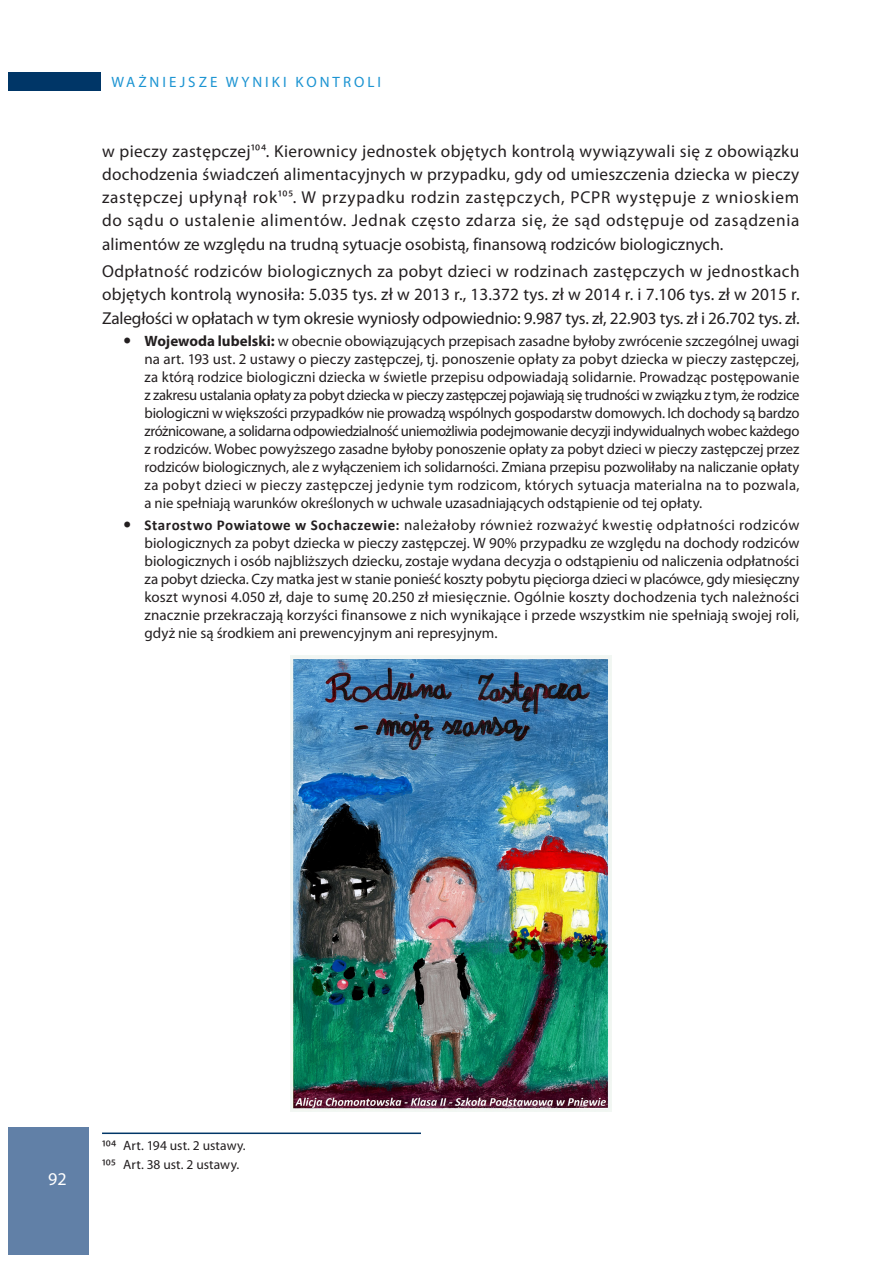
<style>
.page{position:relative;width:893px;height:1263px;background:#fff}
.page>*{position:absolute;margin:0;border:0;box-sizing:border-box;transform-origin:0 0}
.t1{font:18px "Myriad Pro";color:#fff}
.t2{font:17.25px/23.2px "Myriad Pro";letter-spacing:-.005em;color:#231f20;text-align:justify}
.t3{font:15px/18px "Myriad Pro";letter-spacing:-.005em;color:#231f20;text-align:justify}
.t4{font:15px "Myriad Pro";letter-spacing:.2em;color:#1c94d2}
.t5{font:13.5px/19.2px "Myriad Pro";letter-spacing:.01em;color:#231f20}
.s1{font-size:15px}
.s2{font-weight:700}
.s3{font-family:"Calibri";font-weight:700}
</style>
<div class="page">
<div style="left:9px;top:1127px;width:80px;height:127px;background:#6180a7"></div>
<div style="left:9px;top:72px;width:92px;height:19px;background:#003667"></div>
<img style="left:290px;top:656px;width:321px;height:455px">
<hr style="left:102px;top:1132px;width:319px;height:2px;background:#003667">
<p class="t4" style="left:111px;top:73px;width:271px">WAŻNIEJSZE WYNIKI KONTROLI</p>
<p class="t2" style="left:102px;top:139px;width:699px">w pieczy zastępczej<span class="s1">104</span>. Kierownicy jednostek objętych kontrolą wywiązywali się z obowiązku dochodzenia świadczeń alimentacyjnych w przypadku, gdy od umieszczenia dziecka w pieczy zastępczej upłynął rok<span class="s1">105</span>. W przypadku rodzin zastępczych, PCPR występuje z wnioskiem do sądu o ustalenie alimentów. Jednak często zdarza się, że sąd odstępuje od zasądzenia alimentów ze względu na trudną sytuacje osobistą, finansową rodziców biologicznych.</p>
<p class="t2" style="left:102px;top:259px;width:699px">Odpłatność rodziców biologicznych za pobyt dzieci w rodzinach zastępczych w jednostkach objętych kontrolą wynosiła: 5.035 tys. zł w 2013 r., 13.372 tys. zł w 2014 r. i 7.106 tys. zł w 2015 r.<br>Zaległości w opłatach w tym okresie wyniosły odpowiednio: 9.987 tys. zł, 22.903 tys. zł i 26.702 tys. zł.</p>
<p class="t3" style="left:145px;top:332px;width:656px"><span class="s2">Wojewoda lubelski:</span> w obecnie obowiązujących przepisach zasadne byłoby zwrócenie szczególnej uwagi na art. 193 ust. 2 ustawy o pieczy zastępczej, tj. ponoszenie opłaty za pobyt dziecka w pieczy zastępczej, za którą rodzice biologiczni dziecka w świetle przepisu odpowiadają solidarnie. Prowadząc postępowanie z zakresu ustalania opłaty za pobyt dziecka w pieczy zastępczej pojawiają się trudności w związku z tym, że rodzice biologiczni w większości przypadków nie prowadzą wspólnych gospodarstw domowych. Ich dochody są bardzo zróżnicowane, a solidarna odpowiedzialność uniemożliwia podejmowanie decyzji indywidualnych wobec każdego z rodziców. Wobec powyższego zasadne byłoby ponoszenie opłaty za pobyt dzieci w pieczy zastępczej przez rodziców biologicznych, ale z wyłączeniem ich solidarności. Zmiana przepisu pozwoliłaby na naliczanie opłaty za pobyt dzieci w pieczy zastępczej jedynie tym rodzicom, których sytuacja materialna na to pozwala, a nie spełniają warunków określonych w uchwale uzasadniających odstąpienie od tej opłaty.</p>
<p class="t3" style="left:145px;top:516px;width:656px"><span class="s3">Starostwo Powiatowe w Sochaczewie:</span> należałoby również rozważyć kwestię odpłatności rodziców biologicznych za pobyt dziecka w pieczy zastępczej. W 90% przypadku ze względu na dochody rodziców biologicznych i osób najbliższych dziecku, zostaje wydana decyzja o odstąpieniu od naliczenia odpłatności za pobyt dziecka. Czy matka jest w stanie ponieść koszty pobytu pięciorga dzieci w placówce, gdy miesięczny koszt wynosi 4.050 zł, daje to sumę 20.250 zł miesięcznie. Ogólnie koszty dochodzenia tych należności znacznie przekraczają korzyści finansowe z nich wynikające i przede wszystkim nie spełniają swojej roli, gdyż nie są środkiem ani prewencyjnym ani represyjnym.</p>
<p class="t1" style="left:48px;top:1168px;width:20px">92</p>
<p class="t5" style="left:102px;top:1136px;width:145px"><span class="s1">104</span> Art. 194 ust. 2 ustawy.<br><span class="s1">105</span> Art. 38 ust. 2 ustawy.</p>
</div>
